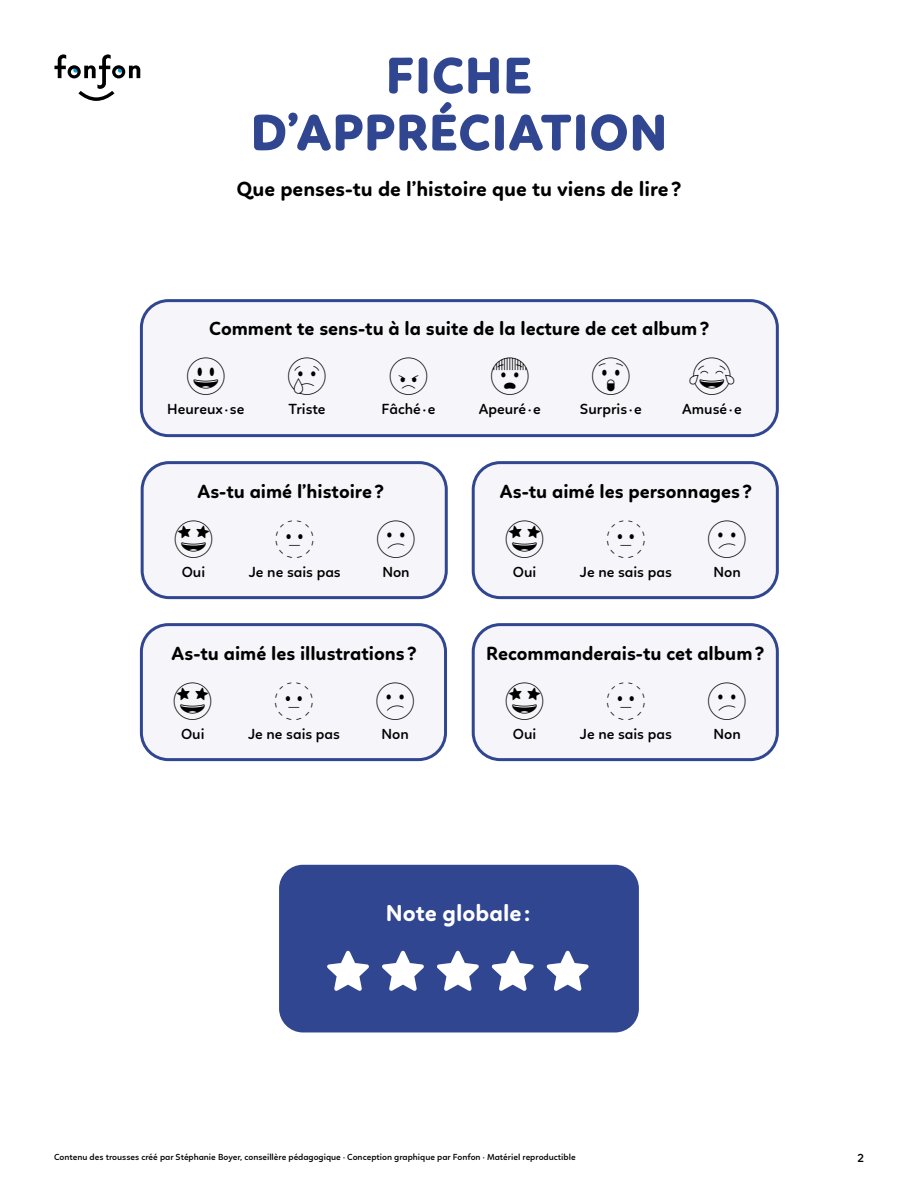
<style>
.page{position:relative;width:918px;height:1188px;background:#fff}
.page>*{position:absolute;margin:0;border:0;box-sizing:border-box;transform-origin:0 0}
.t1{font:800 52.5px/57px "Linotte";letter-spacing:.015em;color:#314691;text-align:center}
.t2{font:700 23.7px "Linotte";color:#fff}
.t3{font:700 21px "Linotte";color:#000}
.t4{font:700 19.5px "Linotte";color:#000}
.t5{font:600 15px "Linotte";color:#000}
.t6{font:600 12px "Linotte";color:#000}
.t7{font:600 9px "Linotte";color:#000}
</style>
<div class="page">
<div style="left:281px;top:866px;width:356px;height:165px;background:#314691;border-radius:22px"></div>
<div style="left:279px;top:865px;width:360px;height:167px;border:3px solid #314691;border-radius:22px"></div>
<svg style="left:327px;top:951px;width:262px;height:40px"></svg>
<svg style="left:54px;top:54px;width:86px;height:47px"></svg>
<div style="left:141px;top:301px;width:636px;height:135px;background:#f5f5fa;border-radius:27px"></div>
<div style="left:140px;top:299px;width:639px;height:138px;border:3px solid #314691;border-radius:27px"></div>
<div style="left:142px;top:463px;width:304px;height:135px;background:#f5f5fa;border-radius:27px"></div>
<div style="left:141px;top:461px;width:307px;height:138px;border:3px solid #314691;border-radius:27px"></div>
<div style="left:473px;top:463px;width:304px;height:135px;background:#f5f5fa;border-radius:27px"></div>
<div style="left:472px;top:461px;width:307px;height:138px;border:3px solid #314691;border-radius:27px"></div>
<div style="left:141px;top:625px;width:305px;height:135px;background:#f5f5fa;border-radius:27px"></div>
<div style="left:140px;top:623px;width:307px;height:138px;border:3px solid #314691;border-radius:27px"></div>
<div style="left:473px;top:625px;width:304px;height:135px;background:#f5f5fa;border-radius:27px"></div>
<div style="left:472px;top:623px;width:307px;height:138px;border:3px solid #314691;border-radius:27px"></div>
<h1 class="t1" style="left:251px;top:47px;width:418px">FICHE<br>D’APPRÉCIATION</h1>
<p class="t3" style="left:237px;top:176px;width:446px">Que penses-tu de l’histoire que tu viens de lire?</p>
<p class="t4" style="left:209px;top:317px;width:502px">Comment te sens-tu à la suite de la lecture de cet album?</p>
<p class="t5" style="left:167px;top:400px;width:79px">Heureux ∙ se</p>
<p class="t5" style="left:289px;top:400px;width:38px">Triste</p>
<p class="t5" style="left:382px;top:400px;width:55px">Fâché∙e</p>
<p class="t5" style="left:479px;top:400px;width:64px">Apeuré∙e</p>
<p class="t5" style="left:580px;top:400px;width:63px">Surpris ∙e</p>
<p class="t5" style="left:682px;top:400px;width:61px">Amusé∙e</p>
<p class="t4" style="left:198px;top:479px;width:188px">As-tu aimé l’histoire?</p>
<p class="t4" style="left:500px;top:479px;width:254px">As-tu aimé les personnages ?</p>
<p class="t5" style="left:182px;top:563px;width:25px">Oui</p>
<p class="t5" style="left:249px;top:563px;width:94px">Je ne sais pas</p>
<p class="t5" style="left:382px;top:563px;width:29px">Non</p>
<p class="t5" style="left:513px;top:563px;width:25px">Oui</p>
<p class="t5" style="left:580px;top:563px;width:94px">Je ne sais pas</p>
<p class="t5" style="left:713px;top:563px;width:29px">Non</p>
<p class="t4" style="left:172px;top:641px;width:247px">As-tu aimé les illustrations ?</p>
<p class="t4" style="left:486px;top:641px;width:280px">Recommanderais-tu cet album?</p>
<p class="t5" style="left:181px;top:725px;width:25px">Oui</p>
<p class="t5" style="left:248px;top:725px;width:94px">Je ne sais pas</p>
<p class="t5" style="left:382px;top:725px;width:29px">Non</p>
<p class="t5" style="left:513px;top:725px;width:25px">Oui</p>
<p class="t5" style="left:580px;top:725px;width:94px">Je ne sais pas</p>
<p class="t5" style="left:713px;top:725px;width:29px">Non</p>
<p class="t2" style="left:386px;top:899px;width:146px">Note globale:</p>
<p class="t7" style="left:54px;top:1152px;width:523px">Contenu des trousses créé par Stéphanie Boyer, conseillère pédagogique · Conception graphique par Fonfon · Matériel reproductible</p>
<p class="t6" style="left:857px;top:1151px;width:8px">2</p>
</div>
